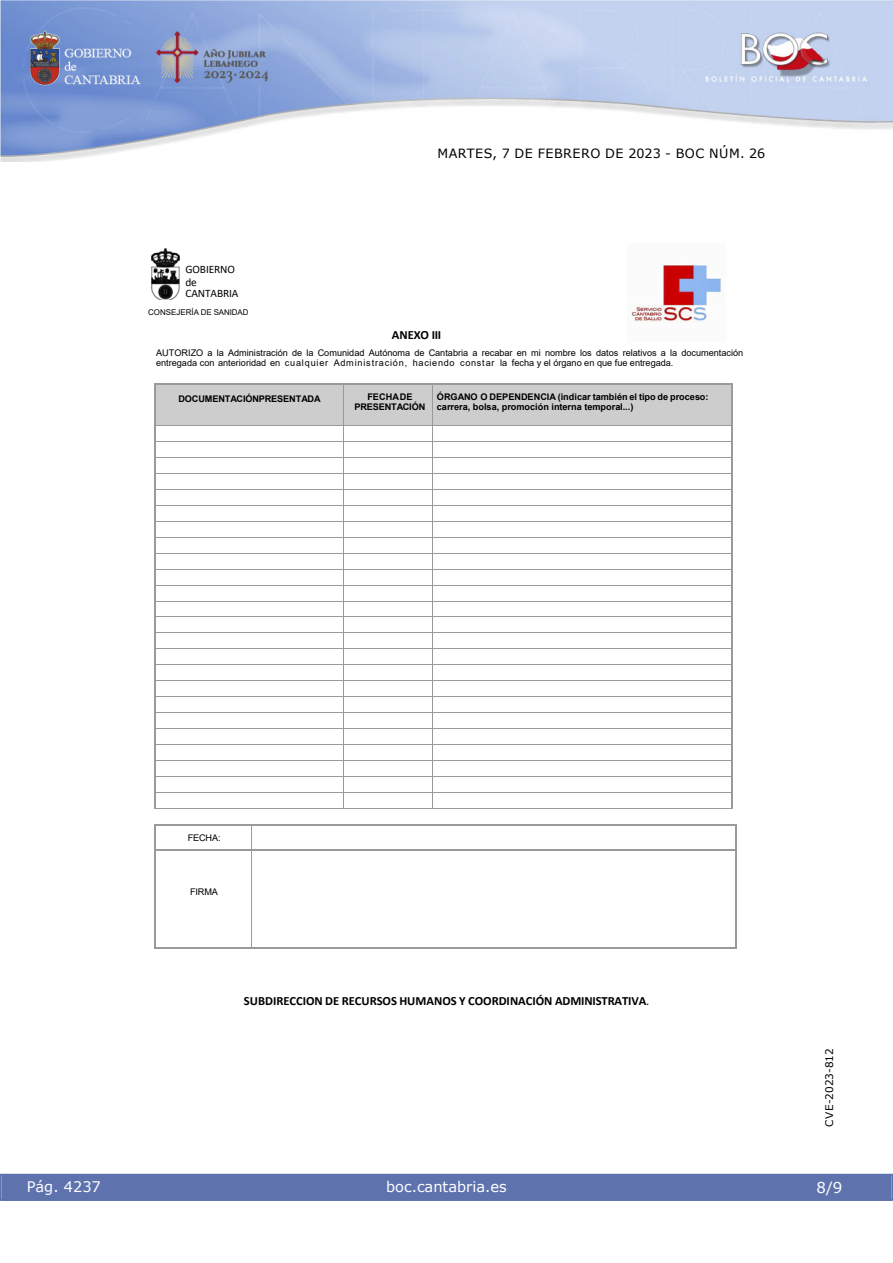
<style>
.page{position:relative;width:893px;height:1263px;background:#fff}
.page>*{position:absolute;margin:0;border:0;box-sizing:border-box;transform-origin:0 0}
.t1{font:15px "Verdana 2";color:#fff}
.t2{font:14.55px "Verdana 2";color:#fff}
.t3{font:12.75px "Verdana 2";letter-spacing:.035em;color:#000}
.t4{font:700 12.6px "Calibri";color:#000}
.t5{font:11.4px/11.9px "Calibri";letter-spacing:-.015em;color:#000}
.t6{font:10.5px "Verdana 2";color:#000}
.t7{font:9.15px/10.5px "Arial";letter-spacing:-.005em;color:#000}
.t8{font:700 9.15px/10.5px "Arial";letter-spacing:-.005em;color:#000;text-align:center}
.t9{font:7.95px "Arial";color:#000}
.s1{font-weight:400}
</style>
<div class="page">
<img style="left:0;top:0;width:893px;height:161px">
<div style="left:1px;top:1174px;width:890px;height:27px;background:#5e73ae"></div>
<div style="left:156px;top:385px;width:187px;height:40px;background:#cdcdcd"></div>
<div style="left:344px;top:385px;width:88px;height:40px;background:#cdcdcd"></div>
<div style="left:433px;top:385px;width:299px;height:40px;background:#cdcdcd"></div>
<hr style="left:156px;top:383px;width:187px;height:2px;background:#9a9a9a">
<hr style="left:345px;top:383px;width:87px;height:2px;background:#9a9a9a">
<hr style="left:434px;top:383px;width:298px;height:2px;background:#9a9a9a">
<hr style="left:155px;top:385px;width:1px;height:40px;background:#9a9a9a">
<hr style="left:343px;top:385px;width:1px;height:40px;background:#9a9a9a">
<hr style="left:432px;top:385px;width:1px;height:40px;background:#9a9a9a">
<hr style="left:732px;top:385px;width:1px;height:40px;background:#9a9a9a">
<hr style="left:156px;top:425px;width:187px;height:1px;background:#9a9a9a">
<hr style="left:344px;top:425px;width:88px;height:1px;background:#9a9a9a">
<hr style="left:433px;top:425px;width:299px;height:1px;background:#9a9a9a">
<hr style="left:156px;top:441px;width:187px;height:1px;background:#9a9a9a">
<hr style="left:344px;top:441px;width:88px;height:1px;background:#9a9a9a">
<hr style="left:433px;top:441px;width:299px;height:1px;background:#9a9a9a">
<hr style="left:156px;top:457px;width:187px;height:1px;background:#9a9a9a">
<hr style="left:344px;top:457px;width:88px;height:1px;background:#9a9a9a">
<hr style="left:433px;top:457px;width:299px;height:1px;background:#9a9a9a">
<hr style="left:156px;top:473px;width:187px;height:1px;background:#9a9a9a">
<hr style="left:344px;top:473px;width:88px;height:1px;background:#9a9a9a">
<hr style="left:433px;top:473px;width:299px;height:1px;background:#9a9a9a">
<hr style="left:156px;top:489px;width:187px;height:1px;background:#9a9a9a">
<hr style="left:344px;top:489px;width:88px;height:1px;background:#9a9a9a">
<hr style="left:433px;top:489px;width:299px;height:1px;background:#9a9a9a">
<hr style="left:156px;top:505px;width:187px;height:1px;background:#9a9a9a">
<hr style="left:344px;top:505px;width:88px;height:1px;background:#9a9a9a">
<hr style="left:433px;top:505px;width:299px;height:1px;background:#9a9a9a">
<hr style="left:156px;top:521px;width:187px;height:1px;background:#9a9a9a">
<hr style="left:344px;top:521px;width:88px;height:1px;background:#9a9a9a">
<hr style="left:433px;top:521px;width:299px;height:1px;background:#9a9a9a">
<hr style="left:156px;top:537px;width:187px;height:1px;background:#9a9a9a">
<hr style="left:344px;top:537px;width:88px;height:1px;background:#9a9a9a">
<hr style="left:433px;top:537px;width:299px;height:1px;background:#9a9a9a">
<hr style="left:156px;top:553px;width:187px;height:1px;background:#9a9a9a">
<hr style="left:344px;top:553px;width:88px;height:1px;background:#9a9a9a">
<hr style="left:433px;top:553px;width:299px;height:1px;background:#9a9a9a">
<hr style="left:156px;top:569px;width:187px;height:1px;background:#9a9a9a">
<hr style="left:344px;top:569px;width:88px;height:1px;background:#9a9a9a">
<hr style="left:433px;top:569px;width:299px;height:1px;background:#9a9a9a">
<hr style="left:156px;top:585px;width:187px;height:1px;background:#9a9a9a">
<hr style="left:344px;top:585px;width:88px;height:1px;background:#9a9a9a">
<hr style="left:433px;top:585px;width:299px;height:1px;background:#9a9a9a">
<hr style="left:156px;top:601px;width:187px;height:1px;background:#9a9a9a">
<hr style="left:344px;top:601px;width:88px;height:1px;background:#9a9a9a">
<hr style="left:433px;top:601px;width:299px;height:1px;background:#9a9a9a">
<hr style="left:156px;top:616px;width:187px;height:1px;background:#9a9a9a">
<hr style="left:344px;top:616px;width:88px;height:1px;background:#9a9a9a">
<hr style="left:433px;top:616px;width:299px;height:1px;background:#9a9a9a">
<hr style="left:156px;top:632px;width:187px;height:1px;background:#9a9a9a">
<hr style="left:344px;top:632px;width:88px;height:1px;background:#9a9a9a">
<hr style="left:433px;top:632px;width:299px;height:1px;background:#9a9a9a">
<hr style="left:156px;top:648px;width:187px;height:1px;background:#9a9a9a">
<hr style="left:344px;top:648px;width:88px;height:1px;background:#9a9a9a">
<hr style="left:433px;top:648px;width:299px;height:1px;background:#9a9a9a">
<hr style="left:156px;top:664px;width:187px;height:1px;background:#9a9a9a">
<hr style="left:344px;top:664px;width:88px;height:1px;background:#9a9a9a">
<hr style="left:433px;top:664px;width:299px;height:1px;background:#9a9a9a">
<hr style="left:156px;top:680px;width:187px;height:1px;background:#9a9a9a">
<hr style="left:344px;top:680px;width:88px;height:1px;background:#9a9a9a">
<hr style="left:433px;top:680px;width:299px;height:1px;background:#9a9a9a">
<hr style="left:156px;top:696px;width:187px;height:1px;background:#9a9a9a">
<hr style="left:344px;top:696px;width:88px;height:1px;background:#9a9a9a">
<hr style="left:433px;top:696px;width:299px;height:1px;background:#9a9a9a">
<hr style="left:156px;top:712px;width:187px;height:1px;background:#9a9a9a">
<hr style="left:344px;top:712px;width:88px;height:1px;background:#9a9a9a">
<hr style="left:433px;top:712px;width:299px;height:1px;background:#9a9a9a">
<hr style="left:156px;top:728px;width:187px;height:1px;background:#9a9a9a">
<hr style="left:344px;top:728px;width:88px;height:1px;background:#9a9a9a">
<hr style="left:433px;top:728px;width:299px;height:1px;background:#9a9a9a">
<hr style="left:156px;top:744px;width:187px;height:1px;background:#9a9a9a">
<hr style="left:344px;top:744px;width:88px;height:1px;background:#9a9a9a">
<hr style="left:433px;top:744px;width:299px;height:1px;background:#9a9a9a">
<hr style="left:156px;top:760px;width:187px;height:1px;background:#9a9a9a">
<hr style="left:344px;top:760px;width:88px;height:1px;background:#9a9a9a">
<hr style="left:433px;top:760px;width:299px;height:1px;background:#9a9a9a">
<hr style="left:156px;top:776px;width:187px;height:1px;background:#9a9a9a">
<hr style="left:344px;top:776px;width:88px;height:1px;background:#9a9a9a">
<hr style="left:433px;top:776px;width:299px;height:1px;background:#9a9a9a">
<hr style="left:156px;top:792px;width:187px;height:1px;background:#9a9a9a">
<hr style="left:344px;top:792px;width:88px;height:1px;background:#9a9a9a">
<hr style="left:433px;top:792px;width:299px;height:1px;background:#9a9a9a">
<svg style="left:155px;top:425px;width:1px;height:383px"></svg>
<hr style="left:155px;top:808px;width:188px;height:1px;background:#9a9a9a">
<svg style="left:343px;top:425px;width:1px;height:384px"></svg>
<hr style="left:344px;top:808px;width:88px;height:1px;background:#9a9a9a">
<svg style="left:432px;top:425px;width:1px;height:384px"></svg>
<hr style="left:433px;top:808px;width:299px;height:1px;background:#9a9a9a">
<svg style="left:732px;top:425px;width:1px;height:384px"></svg>
<hr style="left:156px;top:825px;width:95px;height:1px;background:#9a9a9a">
<hr style="left:253px;top:825px;width:483px;height:1px;background:#9a9a9a">
<svg style="left:155px;top:825px;width:1px;height:26px"></svg>
<hr style="left:156px;top:850px;width:95px;height:1px;background:#9a9a9a">
<svg style="left:251px;top:825px;width:2px;height:26px"></svg>
<hr style="left:253px;top:850px;width:483px;height:1px;background:#9a9a9a">
<svg style="left:736px;top:825px;width:1px;height:26px"></svg>
<hr style="left:155px;top:851px;width:1px;height:96px;background:#9a9a9a">
<hr style="left:156px;top:947px;width:95px;height:1px;background:#9a9a9a">
<hr style="left:251px;top:851px;width:1px;height:96px;background:#9a9a9a">
<hr style="left:253px;top:947px;width:483px;height:1px;background:#9a9a9a">
<hr style="left:736px;top:851px;width:1px;height:96px;background:#9a9a9a">
<img style="left:151px;top:248px;width:28px;height:52px">
<img style="left:627px;top:261px;width:96px;height:62px">
<p class="t5" style="left:185px;top:263px;width:55px">GOBIERNO de<br>CANTABRIA</p>
<p class="t9" style="left:148px;top:306px;width:102px">CONSEJERÍA DE SANIDAD</p>
<h3 class="t3" style="left:438px;top:144px;width:329px">MARTES, 7 DE FEBRERO DE 2023 - BOC NÚM. 26</h3>
<p class="t4" style="left:392px;top:325px;width:51px">ANEXO III</p>
<p class="t7" style="left:156px;top:347px;width:589px">AUTORIZO a la Administración de la Comunidad Autónoma de Cantabria a recabar en mi nombre los datos relativos a la documentación entregada con anterioridad en cualquier Administración, haciendo constar la fecha y el órgano en que fue entregada.</p>
<p class="t8" style="left:179px;top:394px;width:144px">DOCUMENTACIÓNPRESENTADA</p>
<p class="t8" style="left:354px;top:391px;width:73px">FECHADE<br>PRESENTACIÓN</p>
<p class="t8" style="left:437px;top:391px;width:273px;text-align:left">ÓRGANO O DEPENDENCIA (indicar también el tipo de proceso: carrera, bolsa, promoción interna temporal...)</p>
<p class="t7" style="left:188px;top:832px;width:34px">FECHA:</p>
<p class="t7" style="left:190px;top:886px;width:29px">FIRMA</p>
<p class="t4" style="left:244px;top:992px;width:407px">SUBDIRECCION DE RECURSOS HUMANOS Y COORDINACIÓN ADMINISTRATIVA<span class="s1">.</span></p>
<h2 class="t2" style="left:27px;top:1177px;width:76px">Pág. 4237</h2>
<h2 class="t2" style="left:386px;top:1177px;width:122px">boc.cantabria.es</h2>
<p class="t6" style="left:822px;top:1126px;width:80px;rotate:-90deg">CVE-2023-812</p>
<h1 class="t1" style="left:816px;top:1177px;width:27px">8/9</h1>
</div>
